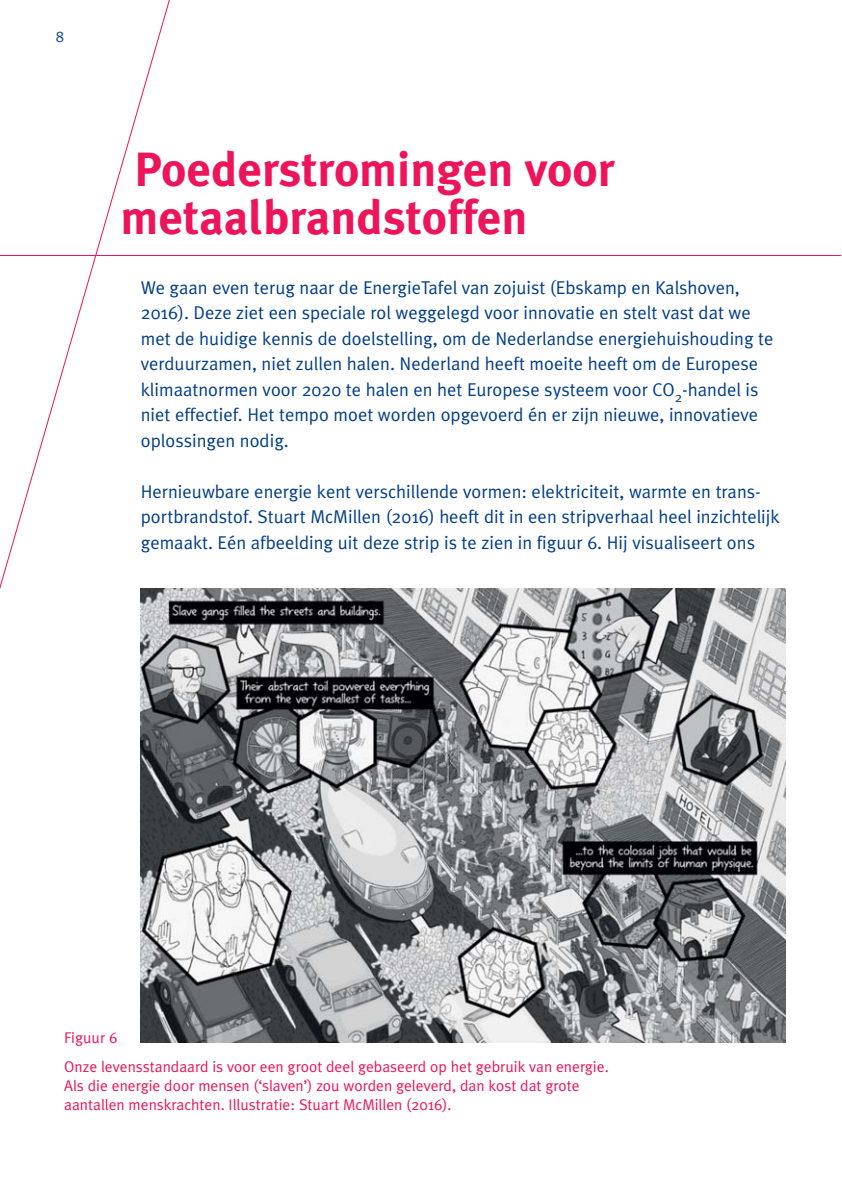
<style>
.page{position:relative;width:842px;height:1191px;background:#fff}
.page>*{position:absolute;margin:0;border:0;box-sizing:border-box;transform-origin:0 0}
.t1{font:700 48px/48px "Meta Plus";color:#ed145a}
.t2{font:18.4px/25.6px "Meta Plus Normal";color:#023e88}
.t3{font:15.6px/28.4px "Meta Plus Normal";color:#ed145a}
.t4{font:15.6px "Meta Plus Normal";color:#023e88}
</style>
<div class="page">
<hr style="left:0;top:255px;width:841px;height:1px;background:#ed145a">
<svg style="left:0;top:0;width:170px;height:1043px"></svg>
<div style="left:141px;top:588px;width:643px;height:522px;background:#fff"></div>
<img style="left:141px;top:588px;width:644px;height:454px">
<p class="t4" style="left:56px;top:31px;width:10px">8</p>
<h1 class="t1" style="left:121px;top:148px;width:495px">Poederstromingen voor metaalbrandstoffen</h1>
<p class="t2" style="left:141px;top:276px;width:634px">We gaan even terug naar de EnergieTafel van zojuist (Ebskamp en Kalshoven, 2016). Deze ziet een speciale rol weggelegd voor innovatie en stelt vast dat we met de huidige kennis de doelstelling, om de Nederlandse energiehuishouding te verduurzamen, niet zullen halen. Nederland heeft moeite heeft om de Europese klimaatnormen voor 2020 te halen en het Europese systeem voor CO<sub>2</sub>-handel is niet effectief. Het tempo moet worden opgevoerd én er zijn nieuwe, innovatieve oplossingen nodig.</p>
<p class="t2" style="left:141px;top:480px;width:640px">Hernieuwbare energie kent verschillende vormen: elektriciteit, warmte en trans&shy;portbrandstof. Stuart McMillen (2016) heeft dit in een stripverhaal heel inzichtelijk gemaakt. Eén afbeelding uit deze strip is te zien in figuur 6. Hij visualiseert ons</p>
<p class="t3" style="left:64px;top:1024px;width:546px">Figuur 6<br>Onze levensstandaard is voor een groot deel gebaseerd op het gebruik van energie.</p>
<p class="t3" style="left:64px;top:1077px;width:517px;line-height:19px">Als die energie door mensen (‘slaven’) zou worden geleverd, dan kost dat grote aantallen menskrachten. Illustratie: Stuart McMillen (2016).</p>
</div>
